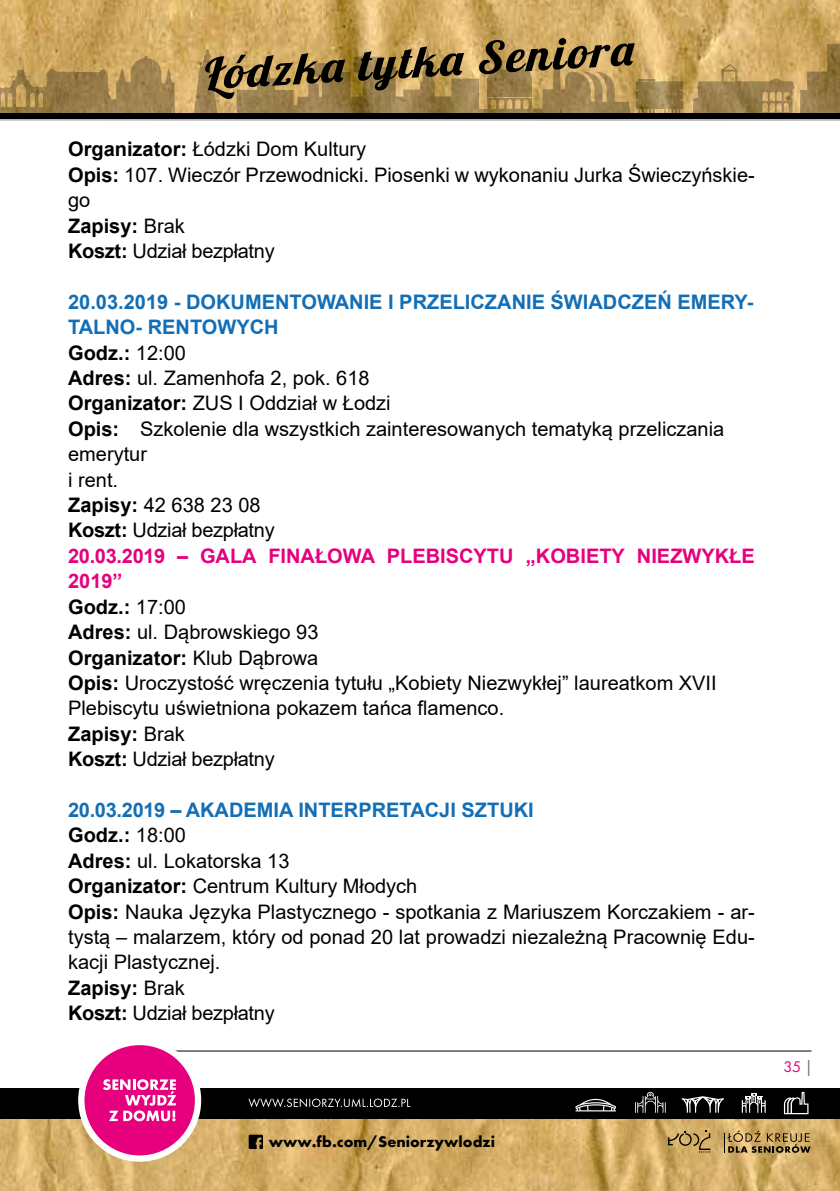
<style>
.page{position:relative;width:840px;height:1191px;background:#fff}
.page>*{position:absolute;margin:0;border:0;box-sizing:border-box;transform-origin:0 0}
.t1{font:20px/25.4px "Arial";color:#000}
.t2{font:16px "Futura PT Bold";color:#000}
.t3{font:16px "Futura PT Book";color:#e6007d}
.s1{font-weight:700}
.s2{font-weight:700;color:#126fb7}
.s3{font-weight:700;color:#e6007d}
.s4{color:#706f6f}
</style>
<div class="page">
<hr style="left:138px;top:1050px;width:673px;height:1px;background:#000">
<img style="left:0;top:1119px;width:839px;height:72px">
<svg style="left:667px;top:1130px;width:43px;height:22px"></svg>
<svg style="left:723px;top:1130px;width:87px;height:22px;background:#a28752"></svg>
<div style="left:0;top:1088px;width:839px;height:30px;background:#000"></div>
<svg style="left:575px;top:1098px;width:40px;height:13px"></svg>
<svg style="left:783px;top:1091px;width:25px;height:23px"></svg>
<svg style="left:635px;top:1091px;width:30px;height:21px"></svg>
<svg style="left:681px;top:1096px;width:42px;height:16px"></svg>
<svg style="left:741px;top:1093px;width:24px;height:19px"></svg>
<svg style="left:248px;top:1098px;width:162px;height:9px"></svg>
<div style="left:78px;top:1038px;width:123px;height:123px;background:#fff;border-radius:50%"></div>
<div style="left:84px;top:1045px;width:111px;height:110px;background:#e6007d;border-radius:50%"></div>
<svg style="left:103px;top:1079px;width:73px;height:42px"></svg>
<svg style="left:248px;top:1134px;width:15px;height:15px"></svg>
<img style="left:0;top:0;width:839px;height:44px">
<svg style="left:0;top:44px;width:839px;height:77px;background:#a08451"></svg>
<svg style="left:202px;top:49px;width:143px;height:50px;background:#897143"></svg>
<svg style="left:358px;top:46px;width:106px;height:44px;background:#7f693d"></svg>
<svg style="left:478px;top:38px;width:176px;height:43px;background:#967c4a"></svg>
<p class="t1" style="left:68px;top:136px;width:687px"><span class="s1">Organizator:</span> Łódzki Dom Kultury<br><span class="s1">Opis:</span> 107. Wieczór Przewodnicki. Piosenki w wykonaniu Jurka Świeczyńskie&shy;go<br><span class="s1">Zapisy:</span> Brak<br><span class="s1">Koszt:</span> Udział bezpłatny</p>
<p class="t1" style="left:68px;top:289px;width:687px"><span class="s2">20.03.2019 - DOKUMENTOWANIE I PRZELICZANIE ŚWIADCZEŃ EMERY-<br>TALNO- RENTOWYCH<br></span><span class="s1">Godz.:</span> 12:00<br><span class="s1">Adres:</span> ul. Zamenhofa 2, pok. 618<br><span class="s1">Organizator:</span> ZUS I Oddział w Łodzi<br><span class="s1">Opis:</span> Szkolenie dla wszystkich zainteresowanych tematyką przeliczania emerytur<br>i rent.<br><span class="s1">Zapisy:</span> 42 638 23 08<br><span class="s1">Koszt:</span> Udział bezpłatny<br><span class="s3">20.03.2019 – GALA FINAŁOWA PLEBISCYTU „KOBIETY NIEZWYKŁE<br>2019”<br></span><span class="s1">Godz.:</span> 17:00<br><span class="s1">Adres:</span> ul. Dąbrowskiego 93<br><span class="s1">Organizator:</span> Klub Dąbrowa<br><span class="s1">Opis:</span> Uroczystość wręczenia tytułu „Kobiety Niezwykłej” laureatkom XVII<br>Plebiscytu uświetniona pokazem tańca flamenco.<br><span class="s1">Zapisy:</span> Brak<br><span class="s1">Koszt:</span> Udział bezpłatny</p>
<p class="t1" style="left:68px;top:797px;width:687px"><span class="s2">20.03.2019 – AKADEMIA INTERPRETACJI SZTUKI<br></span><span class="s1">Godz.:</span> 18:00<br><span class="s1">Adres:</span> ul. Lokatorska 13<br><span class="s1">Organizator:</span> Centrum Kultury Młodych<br><span class="s1">Opis:</span> Nauka Języka Plastycznego - spotkania z Mariuszem Korczakiem - ar&shy;tystą – malarzem, który od ponad 20 lat prowadzi niezależną Pracownię Edu&shy;kacji Plastycznej.<br><span class="s1">Zapisy:</span> Brak<br><span class="s1">Koszt:</span> Udział bezpłatny</p>
<p class="t2" style="left:268px;top:1131px;width:228px">www.fb.com/Seniorzywlodzi</p>
<p class="t3" style="left:783px;top:1056px;width:31px">35 <span class="s4">|</span></p>
</div>
